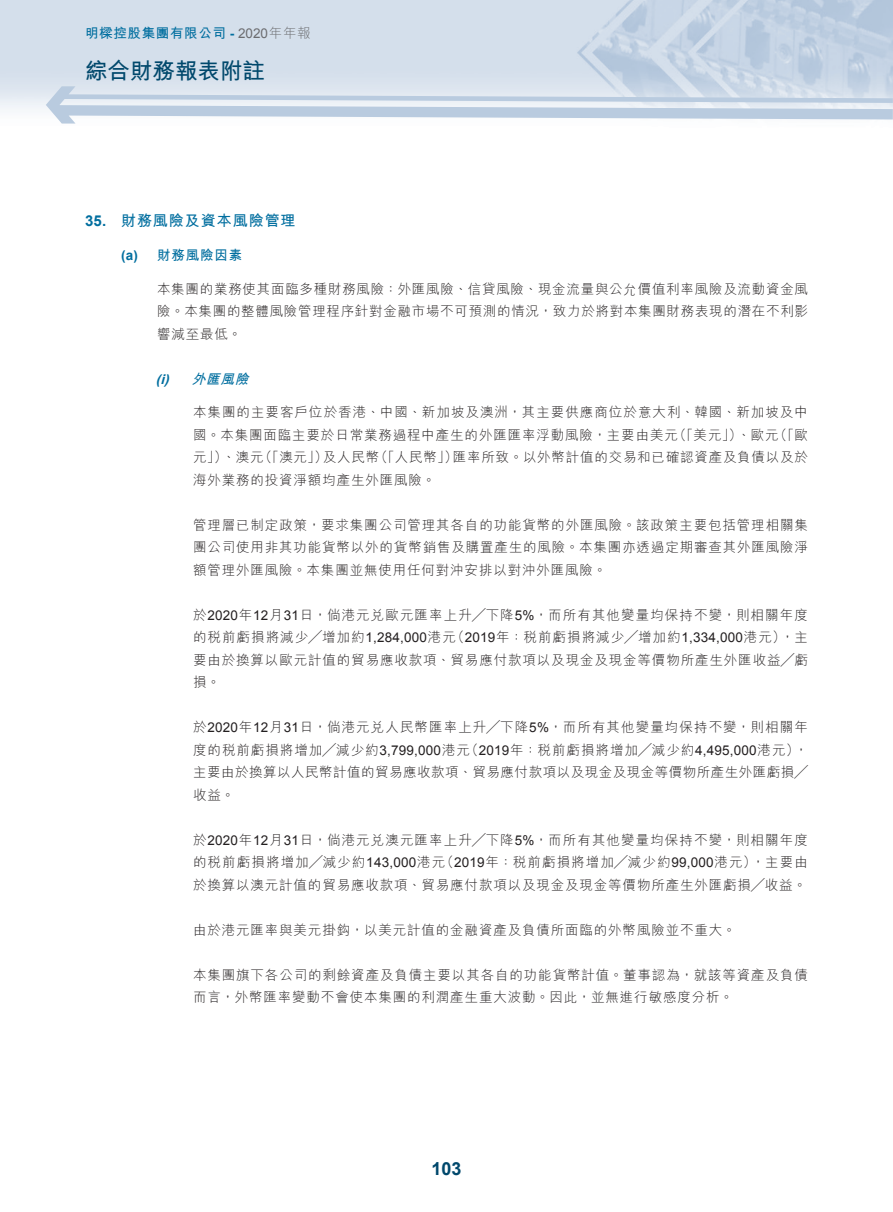
<style>
.page{position:relative;width:893px;height:1212px;background:#fff}
.page>*{position:absolute;margin:0;border:0;box-sizing:border-box;transform-origin:0 0}
.t1{font:700 22.5px "M Hei HK";color:#00486c}
.t2{font:700 18px "Arial";color:#00486c}
._03_H1{font:700 15px "M Hei HK";letter-spacing:.065em;color:#006e9f}
._03_H1-2{font:700 15px "Arial";color:#006e9f}
._14_______P6{font:300 13.5px/22.5px "M Hei HK";letter-spacing:.065em;color:#231f20}
._13_____P4{font:300 13.5px/22.5px "M Hei HK";letter-spacing:.055em;color:#231f20;text-align:justify}
._14_______P6-2{font:300 13.5px/22.5px "M Hei HK";letter-spacing:.04em;color:#231f20}
._04___H2{font:700 13.5px "M Hei HK";letter-spacing:.05em;color:#006e9f}
._05_____H3{font:italic 700 13.5px "M Hei HK";color:#006e9f}
._04___H2-2{font:700 13.5px "Arial";color:#006e9f}
._05_____H3-2{font:italic 700 13.5px "Arial";color:#006e9f}
.s1{font-family:"Arial"}
.s2{font-family:"Arial";font-weight:400;color:#6c6d70}
.s3{font-weight:300;color:#6c6d70}
.s4{font-family:"Arial";font-weight:400}
</style>
<div class="page">
<img style="left:0;top:0;width:893px;height:110px">
<svg style="left:46px;top:86px;width:847px;height:38px"></svg>
<p class="_04___H2" style="left:85px;top:23px;width:227px">明樑控股集團有限公司 <span class="s1">-</span> <span class="s2">2020</span><span class="s3">年年報</span></p>
<h1 class="t1" style="left:85px;top:54px;width:181px">綜合財務報表附註</h1>
<p class="_03_H1-2" style="left:85px;top:211px;width:23px">35.</p>
<p class="_03_H1" style="left:121px;top:210px;width:176px">財務風險及資本風險管理</p>
<p class="_04___H2-2" style="left:121px;top:246px;width:18px">(a)</p>
<p class="_04___H2" style="left:157px;top:245px;width:87px">財務風險因素</p>
<p class="_13_____P4" style="left:157px;top:277px;width:653px">本集團的業務使其面臨多種財務風險：外匯風險、信貸風險、現金流量與公允價值利率風險及流動資金風險。本集團的整體風險管理程序針對金融市場不可預測的情況，致力於將對本集團財務表現的潛在不利影響減至最低。</p>
<p class="_05_____H3" style="left:192px;top:369px;width:63px">外匯風險</p>
<p class="_05_____H3-2" style="left:156px;top:370px;width:20px">()</p>
<p class="_05_____H3-2" style="left:160px;top:370px;width:10px">i</p>
<p class="_14_______P6" style="left:193px;top:401px;width:616px;text-align:right">本集團的主要客戶位於香港、中國、新加坡及澳洲，其主要供應商位於意大利、韓國、新加坡及中（「歐</p>
<p class="_14_______P6" style="left:453px;top:423px;width:357px;text-indent:-260px">國。本集團面臨主要於日常業務過程中產生的外匯匯率浮動風險，主要由美元<br>匯率所致。以外幣計值的交易和已確認資產及負債以及於</p>
<p class="_14_______P6" style="left:673px;top:423px;width:107px">（「美元」）、歐元</p>
<p class="_14_______P6" style="left:193px;top:446px;width:244px">元」）、澳元<br>海外業務的投資淨額均產生外匯風險。</p>
<p class="_14_______P6" style="left:193px;top:513px;width:616px;text-align:justify">管理層已制定政策，要求集團公司管理其各自的功能貨幣的外匯風險。該政策主要包括管理相關集團公司使用非其功能貨幣以外的貨幣銷售及購置產生的風險。本集團亦透過定期審查其外匯風險淨額管理外匯風險。本集團並無使用任何對沖安排以對沖外匯風險。</p>
<p class="_14_______P6" style="left:193px;top:603px;width:616px;text-align:right">於<span class="s4">2020</span>年<span class="s4">12</span>月<span class="s4">31</span>日，倘港元兌歐元匯率上升╱下降<span class="s4">5%</span>，而所有其他變量均保持不變，則相關年度，主</p>
<p class="_14_______P6" style="left:259px;top:446px;width:71px">（「澳元」）</p>
<p class="_14_______P6" style="left:374px;top:446px;width:85px">（「人民幣」）</p>
<p class="_14_______P6" style="left:323px;top:446px;width:58px">及人民幣</p>
<p class="_14_______P6" style="left:193px;top:626px;width:616px">的稅前虧損將減少╱增加約<span class="s4">1,284,000</span>港元<br>要由於換算以歐元計值的貿易應收款項、貿易應付款項以及現金及現金等價物所產生外匯收益╱虧損。</p>
<p class="_14_______P6" style="left:193px;top:716px;width:616px;text-align:right">於<span class="s4">2020</span>年<span class="s4">12</span>月<span class="s4">31</span>日，倘港元兌人民幣匯率上升╱下降<span class="s4">5%</span>，而所有其他變量均保持不變，則相關年，</p>
<p class="_14_______P6" style="left:451px;top:626px;width:336px">（<span class="s4">2019</span>年：稅前虧損將減少╱增加約<span class="s4">1,334,000</span>港元）</p>
<p class="_14_______P6-2" style="left:193px;top:738px;width:616px">度的稅前虧損將增加╱減少約<span class="s4">3,799,000</span>港元<br>主要由於換算以人民幣計值的貿易應收款項、貿易應付款項以及現金及現金等價物所產生外匯虧損╱收益。</p>
<p class="_14_______P6" style="left:193px;top:828px;width:616px;text-align:right">於<span class="s4">2020</span>年<span class="s4">12</span>月<span class="s4">31</span>日，倘港元兌澳元匯率上升╱下降<span class="s4">5%</span>，而所有其他變量均保持不變，則相關年度，主要由</p>
<p class="_14_______P6" style="left:465px;top:738px;width:336px">（<span class="s4">2019</span>年：稅前虧損將增加╱減少約<span class="s4">4,495,000</span>港元(</p>
<p class="_14_______P6" style="left:193px;top:851px;width:615px">的稅前虧損將增加╱減少約<span class="s4">143,000</span>港元<br>於換算以澳元計值的貿易應收款項、貿易應付款項以及現金及現金等價物所產生外匯虧損╱收益。</p>
<p class="_14_______P6" style="left:193px;top:918px;width:544px">由於港元匯率與美元掛鈎，以美元計值的金融資產及負債所面臨的外幣風險並不重大。</p>
<p class="_14_______P6" style="left:193px;top:963px;width:616px">本集團旗下各公司的剩餘資產及負債主要以其各自的功能貨幣計值。董事認為，就該等資產及負債而言，外幣匯率變動不會使本集團的利潤產生重大波動。因此，並無進行敏感度分析。</p>
<p class="_14_______P6" style="left:440px;top:851px;width:318px">（<span class="s4">2019</span>年：稅前虧損將增加╱減少約<span class="s4">99,000</span>港元）</p>
<h2 class="t2" style="left:431px;top:1156px;width:32px">103</h2>
</div>
